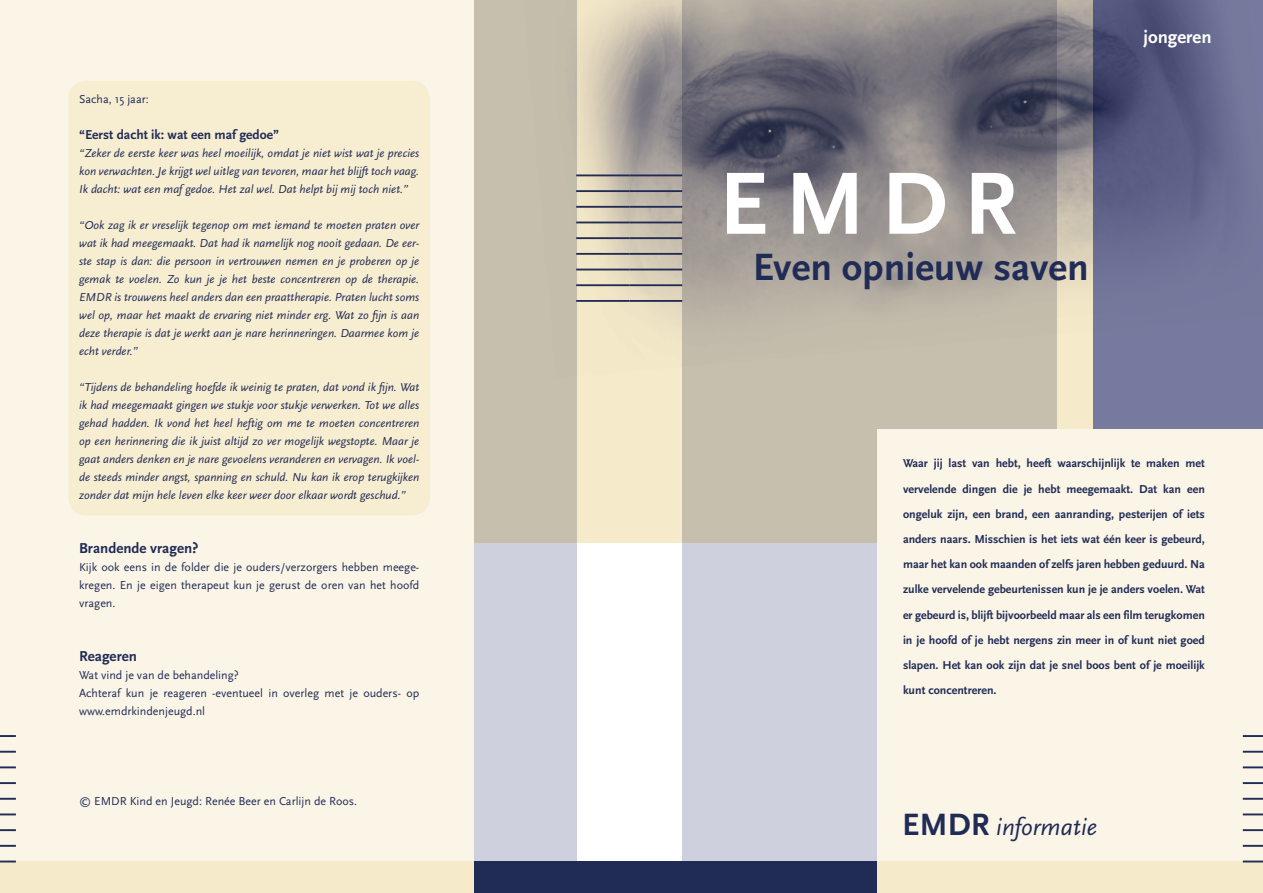
<style>
.page{position:relative;width:1263px;height:893px;background:#fff}
.page>*{position:absolute;margin:0;border:0;box-sizing:border-box;transform-origin:0 0}
.t1{font:700 92.25px "Scala Sans";color:#fff}
.t2{font:700 39.75px "Scala Sans";color:#212c56}
.t3{font:italic 24.75px "Scala Sans";color:#212c56}
.t4{font:700 18.75px "Scala Sans";color:#fff}
.t5{font:700 15px "Scala Sans";color:#212c56}
.t6{font:700 13.5px "Scala Sans";color:#212c56}
.t7{font:italic 12px/18px "Scala Sans";color:#212c56;text-align:justify}
.t8{font:700 12px/25.2px "Scala Sans";color:#212c56;text-align:justify}
.t9{font:12px/18px "Scala Sans";color:#212c56;text-align:justify}
.s1{font-weight:700;font-style:normal;font-size:32.25px}
</style>
<div class="page">
<div style="left:166px;top:0;width:463px;height:543px;background:#f5eac9"></div>
<div style="left:0;top:0;width:474px;height:893px;background:#fbf5e7"></div>
<svg style="left:474px;top:0;width:102px;height:861px;background:#cac7c4"></svg>
<div style="left:472px;top:861px;width:157px;height:32px;background:#212c56"></div>
<div style="left:0;top:861px;width:474px;height:32px;background:#f5eac9"></div>
<div style="left:68px;top:81px;width:362px;height:435px;background:#f7edd1;border-radius:18px"></div>
<svg style="left:0;top:736px;width:16px;height:1px"></svg>
<svg style="left:0;top:751px;width:16px;height:1px"></svg>
<svg style="left:0;top:767px;width:16px;height:1px"></svg>
<svg style="left:0;top:783px;width:16px;height:1px"></svg>
<svg style="left:0;top:798px;width:16px;height:1px"></svg>
<svg style="left:0;top:814px;width:16px;height:1px"></svg>
<svg style="left:0;top:830px;width:16px;height:1px"></svg>
<svg style="left:0;top:846px;width:16px;height:1px"></svg>
<svg style="left:0;top:861px;width:16px;height:1px"></svg>
<div style="left:629px;top:0;width:634px;height:459px;background:#767a9e"></div>
<div style="left:617px;top:0;width:476px;height:543px;background:#f5eac9"></div>
<img style="left:523px;top:0;width:711px;height:378px">
<svg style="left:682px;top:0;width:375px;height:861px;background:#aaa6a6"></svg>
<div style="left:877px;top:429px;width:386px;height:464px;background:#fbf5e7"></div>
<div style="left:608px;top:861px;width:270px;height:32px;background:#212c56"></div>
<div style="left:877px;top:861px;width:386px;height:32px;background:#f5eac9"></div>
<hr style="left:629px;top:175px;width:53px;height:1px;background:#212c56">
<hr style="left:629px;top:191px;width:53px;height:1px;background:#212c56">
<hr style="left:629px;top:207px;width:53px;height:1px;background:#212c56">
<hr style="left:629px;top:222px;width:53px;height:1px;background:#212c56">
<hr style="left:629px;top:238px;width:53px;height:1px;background:#212c56">
<hr style="left:629px;top:254px;width:53px;height:1px;background:#212c56">
<hr style="left:629px;top:269px;width:53px;height:1px;background:#212c56">
<hr style="left:629px;top:285px;width:53px;height:1px;background:#212c56">
<hr style="left:629px;top:301px;width:53px;height:1px;background:#212c56">
<svg style="left:1243px;top:736px;width:20px;height:1px"></svg>
<svg style="left:1243px;top:751px;width:20px;height:1px"></svg>
<svg style="left:1243px;top:767px;width:20px;height:1px"></svg>
<svg style="left:1243px;top:783px;width:20px;height:1px"></svg>
<svg style="left:1243px;top:798px;width:20px;height:1px"></svg>
<svg style="left:1243px;top:814px;width:20px;height:1px"></svg>
<svg style="left:1243px;top:830px;width:20px;height:1px"></svg>
<svg style="left:1243px;top:846px;width:20px;height:1px"></svg>
<svg style="left:1243px;top:861px;width:20px;height:1px"></svg>
<hr style="left:576px;top:175px;width:53px;height:1px;background:#212c56">
<hr style="left:576px;top:191px;width:53px;height:1px;background:#212c56">
<hr style="left:576px;top:207px;width:53px;height:1px;background:#212c56">
<hr style="left:576px;top:222px;width:53px;height:1px;background:#212c56">
<hr style="left:576px;top:238px;width:53px;height:1px;background:#212c56">
<hr style="left:576px;top:254px;width:53px;height:1px;background:#212c56">
<hr style="left:576px;top:269px;width:53px;height:1px;background:#212c56">
<hr style="left:576px;top:285px;width:53px;height:1px;background:#212c56">
<hr style="left:576px;top:301px;width:53px;height:1px;background:#212c56">
<p class="t9" style="left:79px;top:90px;width:71px">Sacha, 15 jaar:</p>
<p class="t6" style="left:79px;top:127px;width:201px">“Eerst dacht ik: wat een maf gedoe”</p>
<p class="t7" style="left:79px;top:144px;width:342px">“Zeker de eerste keer was heel moeilijk, omdat je niet wist wat je precies kon verwachten. Je krijgt wel uitleg van tevoren, maar het blijft toch vaag.<br>Ik dacht: wat een maf gedoe. Het zal wel. Dat helpt bij mij toch niet.”</p>
<p class="t7" style="left:79px;top:216px;width:342px">“Ook zag ik er vreselijk tegenop om met iemand te moeten praten over wat ik had meegemaakt. Dat had ik namelijk nog nooit gedaan. De eer&shy;ste stap is dan: die persoon in vertrouwen nemen en je proberen op je gemak te voelen. Zo kun je je het beste concentreren op de therapie.<br>EMDR is trouwens heel anders dan een praattherapie. Praten lucht soms wel op, maar het maakt de ervaring niet minder erg. Wat zo fijn is aan deze therapie is dat je werkt aan je nare herinneringen. Daarmee kom je echt verder.”</p>
<p class="t7" style="left:79px;top:378px;width:342px">“Tijdens de behandeling hoefde ik weinig te praten, dat vond ik fijn. Wat ik had meegemaakt gingen we stukje voor stukje verwerken. Tot we alles gehad hadden. Ik vond het heel heftig om me te moeten concentreren op een herinnering die ik juist altijd zo ver mogelijk wegstopte. Maar je gaat anders denken en je nare gevoelens veranderen en vervagen. Ik voel&shy;de steeds minder angst, spanning en schuld. Nu kan ik erop terugkijken zonder dat mijn hele leven elke keer weer door elkaar wordt geschud.”</p>
<p class="t5" style="left:79px;top:540px;width:121px">Brandende vragen?</p>
<p class="t9" style="left:79px;top:558px;width:342px">Kijk ook eens in de folder die je ouders/verzorgers hebben meege&shy;kregen. En je eigen therapeut kun je gerust de oren van het hoofd vragen.</p>
<p class="t5" style="left:79px;top:648px;width:59px">Reageren</p>
<p class="t9" style="left:79px;top:666px;width:342px;text-align:left">Wat vind je van de behandeling?<br>Achteraf kun je reageren -eventueel in overleg met je ouders- op www.emdrkindenjeugd.nl</p>
<p class="t9" style="left:79px;top:792px;width:280px">© EMDR Kind en Jeugd: Renée Beer en Carlijn de Roos.</p>
<h1 class="t1" style="left:719px;top:154px;width:300px">EMDR</h1>
<h2 class="t2" style="left:753px;top:246px;width:338px">Even opnieuw saven</h2>
<h3 class="t4" style="left:1143px;top:26px;width:70px">jongeren</h3>
<p class="t8" style="left:903px;top:451px;width:303px">Waar jij last van hebt, heeft waarschijnlijk te maken met vervelende dingen die je hebt meegemaakt. Dat kan een ongeluk zijn, een brand, een aanranding, pesterijen of iets anders naars. Misschien is het iets wat één keer is gebeurd, maar het kan ook maanden of zelfs jaren hebben geduurd. Na zulke vervelende gebeurtenissen kun je je anders voelen. Wat er gebeurd is, blijft bijvoorbeeld maar als een film terugkomen in je hoofd of je hebt nergens zin meer in of kunt niet goed slapen. Het kan ook zijn dat je snel boos bent of je moeilijk kunt concentreren.</p>
<h3 class="t3" style="left:902px;top:814px;width:196px"><span class="s1">EMDR</span> informatie</h3>
</div>
